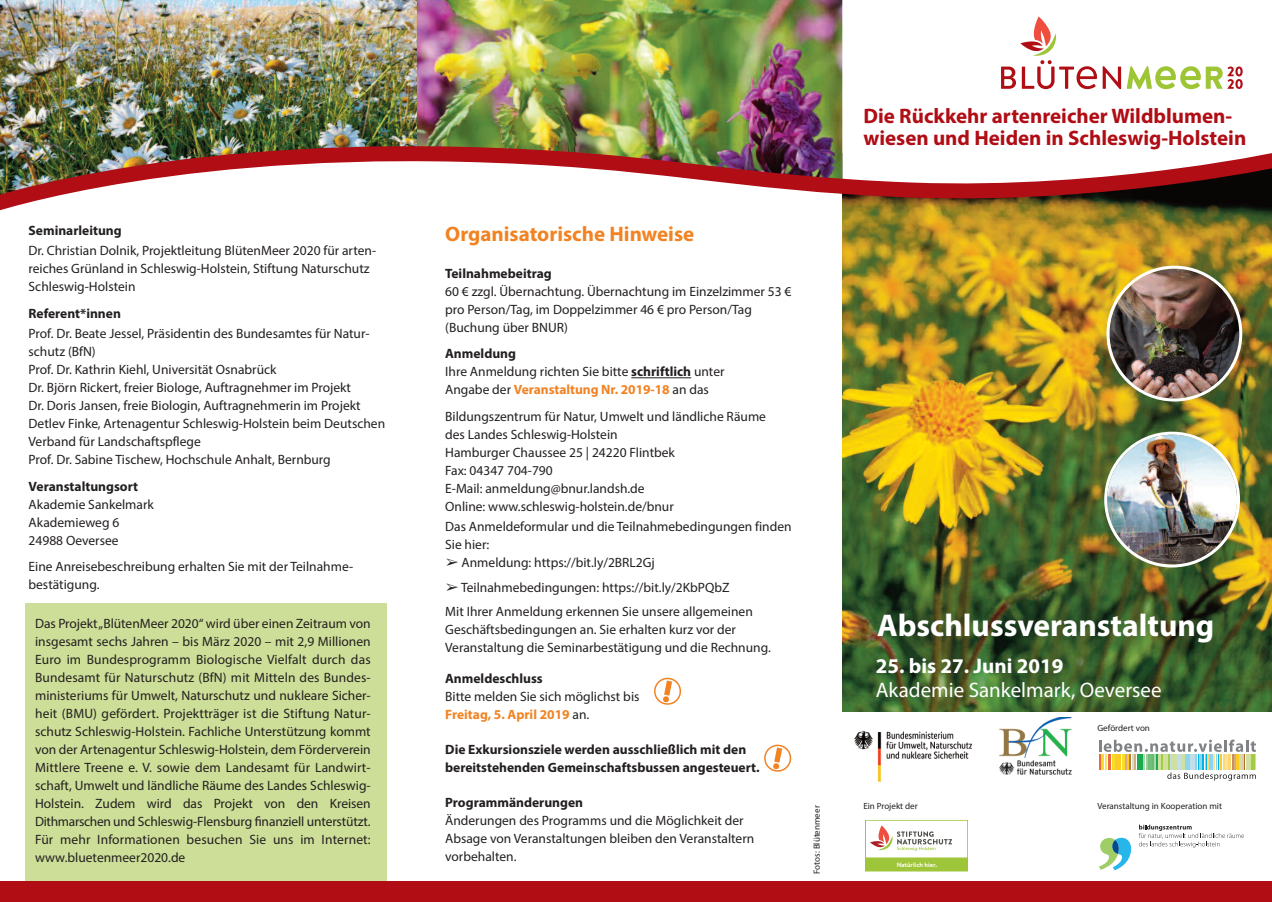
<style>
.page{position:relative;width:1272px;height:902px;background:#fff}
.page>*{position:absolute;margin:0;border:0;box-sizing:border-box;transform-origin:0 0}
.t1{font:700 31.5px "Myriad Pro";color:#fff}
.t2{font:700 21px/22.5px "Myriad Pro";color:#b00d15}
.t3{font:21px "Myriad Pro";color:#fff}
.t4{font:700 21px "Myriad Pro";color:#f18323}
.t5{font:700 21px "Myriad Pro";color:#fff}
.t6{font:13.5px/18px "Myriad Pro";color:#231f20}
.t7{font:700 13.5px/18px "Myriad Pro";color:#231f20}
.t8{font:9px "Myriad Pro";color:#231f20}
.t9{font:700 6.45px "Brandon Text";color:#fff}
.s1{font-weight:700}
.s2{font-weight:700;color:#f18323}
.s3{font-family:"MS Gothic"}
</style>
<div class="page">
<img style="left:842px;top:226px;width:429px;height:485px">
<img style="left:0;top:0;width:417px;height:132px">
<img style="left:417px;top:0;width:425px;height:132px">
<div style="left:26px;top:603px;width:361px;height:284px;background:#ccde97"></div>
<div style="left:0;top:880px;width:1271px;height:21px;background:#b00d15"></div>
<img style="left:1104px;top:431px;width:135px;height:136px">
<img style="left:1106px;top:266px;width:136px;height:135px">
<img style="left:0;top:132px;width:1271px;height:94px">
<svg style="left:1001px;top:16px;width:95px;height:73px"></svg>
<svg style="left:1102px;top:66px;width:140px;height:23px"></svg>
<img style="left:999px;top:717px;width:72px;height:58px">
<div style="left:865px;top:857px;width:102px;height:13px;background:#9fc63a"></div>
<div style="left:865px;top:857px;width:102px;height:14px;border:1px solid #9fc63a"></div>
<div style="left:865px;top:820px;width:102px;height:38px;border:1px solid #9fc63a"></div>
<svg style="left:870px;top:825px;width:82px;height:26px"></svg>
<svg style="left:1099px;top:739px;width:157px;height:41px"></svg>
<img style="left:854px;top:731px;width:118px;height:51px">
<svg style="left:1138px;top:824px;width:105px;height:23px"></svg>
<svg style="left:1099px;top:837px;width:32px;height:33px"></svg>
<hr style="left:631px;top:377px;width:60px;height:1px;background:#231f20">
<svg style="left:654px;top:677px;width:27px;height:28px"></svg>
<svg style="left:764px;top:744px;width:28px;height:28px"></svg>
<p class="t7" style="left:29px;top:223px;width:95px">Seminarleitung</p>
<p class="t6" style="left:29px;top:243px;width:349px">Dr. Christian Dolnik, Projektleitung BlütenMeer 2020 für arten&shy;reiches Grünland in Schleswig-Holstein, Stiftung Naturschutz<br>Schleswig-Holstein</p>
<p class="t7" style="left:29px;top:305px;width:94px">Referent*innen</p>
<p class="t6" style="left:29px;top:325px;width:358px">Prof. Dr. Beate Jessel, Präsidentin des Bundesamtes für Natur&shy;schutz (BfN)<br>Prof. Dr. Kathrin Kiehl, Universität Osnabrück<br>Dr. Björn Rickert, freier Biologe, Auftragnehmer im Projekt<br>Dr. Doris Jansen, freie Biologin, Auftragnehmerin im Projekt Detlev Finke, Artenagentur Schleswig-Holstein beim Deutschen Verband für Landschaftspflege<br>Prof. Dr. Sabine Tischew, Hochschule Anhalt, Bernburg</p>
<p class="t7" style="left:29px;top:478px;width:111px">Veranstaltungsort</p>
<p class="t6" style="left:29px;top:496px;width:127px">Akademie Sankelmark<br>Akademieweg 6<br>24988 Oeversee</p>
<p class="t6" style="left:29px;top:558px;width:326px">Eine Anreisebeschreibung erhalten Sie mit der Teilnahme&shy;bestätigung.</p>
<p class="t6" style="left:35px;top:615px;width:337px;text-align:justify">Das Projekt„BlütenMeer 2020“ wird über einen Zeitraum von insgesamt sechs Jahren – bis März 2020 – mit 2,9 Millionen Euro im Bundesprogramm Biologische Vielfalt durch das Bundesamt für Naturschutz (BfN) mit Mitteln des Bundes&shy;ministeriums für Umwelt, Naturschutz und nukleare Sicher&shy;heit (BMU) gefördert. Projektträger ist die Stiftung Natur&shy;schutz Schleswig-Holstein. Fachliche Unterstützung kommt von der Artenagentur Schleswig-Holstein, dem Förderverein Mittlere Treene e. V. sowie dem Landesamt für Landwirt&shy;schaft, Umwelt und ländliche Räume des Landes Schleswig-Holstein. Zudem wird das Projekt von den Kreisen Dithmarschen und Schleswig-Flensburg finanziell unterstützt.<br>Für mehr Informationen besuchen Sie uns im Internet: www.bluetenmeer2020.de</p>
<h2 class="t4" style="left:445px;top:226px;width:250px">Organisatorische Hinweise</h2>
<p class="t7" style="left:445px;top:265px;width:108px">Teilnahmebeitrag</p>
<p class="t6" style="left:445px;top:283px;width:348px">60 € zzgl. Übernachtung. Übernachtung im Einzelzimmer 53 € pro Person/Tag, im Doppelzimmer 46 € pro Person/Tag (Buchung über BNUR)</p>
<p class="t6" style="left:445px;top:346px;width:281px"><span class="s1">Anmeldung<br></span>Ihre Anmeldung richten Sie bitte <span class="s1">schriftlich</span> unter<br>Angabe der <span class="s2">Veranstaltung Nr. 2019-18</span> an das</p>
<p class="t6" style="left:445px;top:408px;width:322px">Bildungszentrum für Natur, Umwelt und ländliche Räume des Landes Schleswig-Holstein<br>Hamburger Chaussee 25 | 24220 Flintbek<br>Fax: 04347 704-790<br>E-Mail: anmeldung@bnur.landsh.de<br>Online: www.schleswig-holstein.de/bnur</p>
<p class="t6" style="left:445px;top:519px;width:348px">Das Anmeldeformular und die Teilnahmebedingungen finden<br>Sie hier:</p>
<p class="t6" style="left:445px;top:555px;width:211px"><span class="s3">➢</span> Anmeldung: https://bit.ly/2BRL2Gj</p>
<p class="t6" style="left:445px;top:576px;width:309px;line-height:24.5px"><span class="s3">➢</span> Teilnahmebedingungen: https://bit.ly/2KbPQbZ<br>Mit Ihrer Anmeldung erkennen Sie unsere allgemeinen</p>
<p class="t6" style="left:445px;top:621px;width:327px">Geschäftsbedingungen an. Sie erhalten kurz vor der<br>Veranstaltung die Seminarbestätigung und die Rechnung.</p>
<p class="t7" style="left:445px;top:670px;width:99px">Anmeldeschluss</p>
<p class="t6" style="left:445px;top:688px;width:196px">Bitte melden Sie sich möglichst bis<br><span class="s2">Freitag, 5. April 2019</span> an.</p>
<p class="t7" style="left:445px;top:741px;width:316px">Die Exkursionsziele werden ausschließlich mit den bereitstehenden Gemeinschaftsbussen angesteuert.</p>
<p class="t7" style="left:445px;top:794px;width:139px">Programmänderungen</p>
<p class="t6" style="left:445px;top:812px;width:310px">Änderungen des Programms und die Möglichkeit der<br>Absage von Veranstaltungen bleiben den Veranstaltern vorbehalten.</p>
<p class="t8" style="left:813px;top:873px;width:70px;rotate:-90deg">Fotos: Blütenmeer</p>
<h2 class="t2" style="left:863px;top:106px;width:384px">Die Rückkehr artenreicher Wildblumen&shy;wiesen und Heiden in Schleswig-Holstein</h2>
<h1 class="t1" style="left:877px;top:613px;width:338px">Abschlussveranstaltung</h1>
<h2 class="t5" style="left:875px;top:657px;width:189px">25. bis 27. Juni 2019</h2>
<h2 class="t3" style="left:875px;top:681px;width:287px">Akademie Sankelmark, Oeversee</h2>
<p class="t8" style="left:863px;top:803px;width:56px">Ein Projekt der</p>
<p class="t9" style="left:896px;top:862px;width:42px">Natürlich hier.</p>
<p class="t8" style="left:1097px;top:725px;width:54px">Gefördert von</p>
<p class="t8" style="left:1097px;top:803px;width:126px">Veranstaltung in Kooperation mit</p>
</div>
